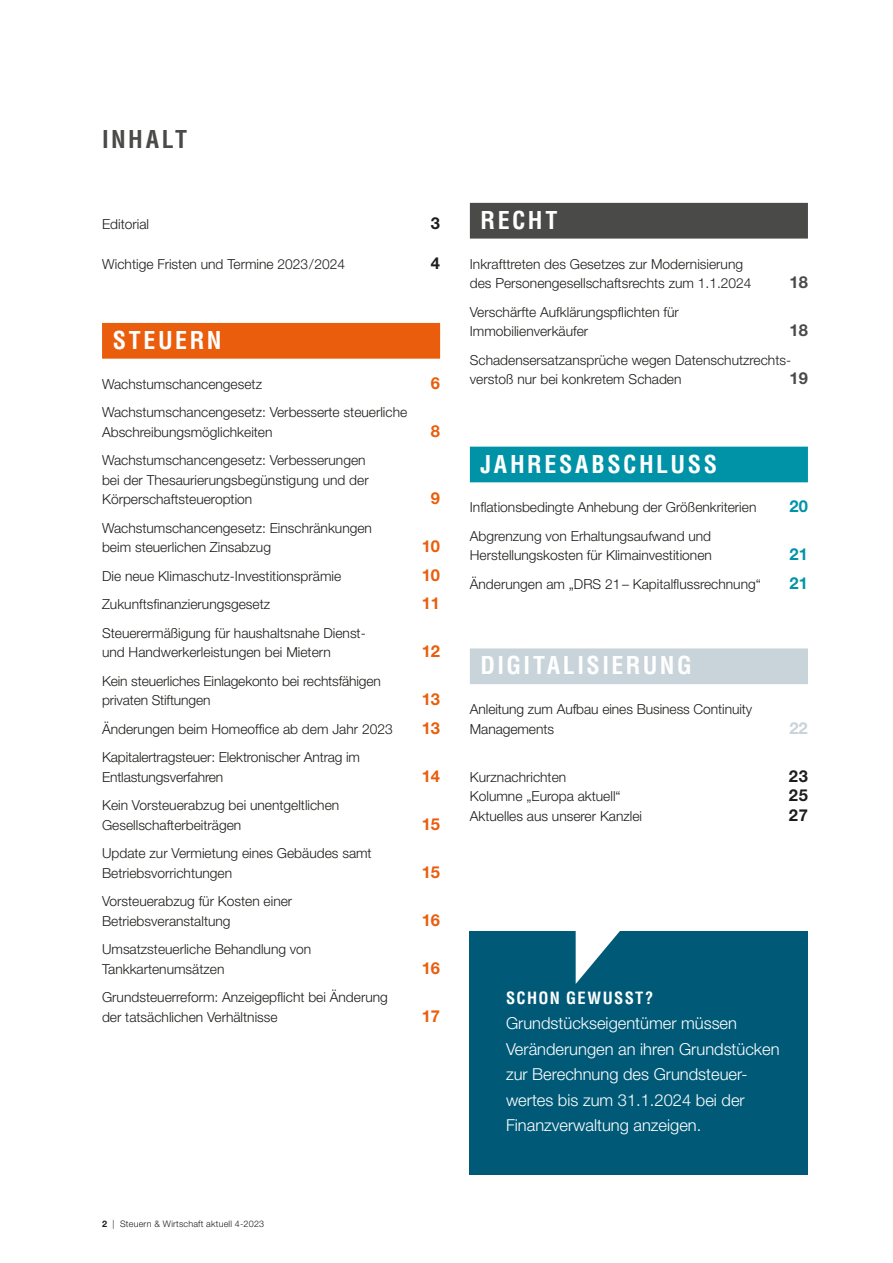
<style>
.page{position:relative;width:893px;height:1263px;background:#fff}
.page>*{position:absolute;margin:0;border:0;box-sizing:border-box;transform-origin:0 0}
.t1{font:700 condensed 24px "Helvetica LT Std";letter-spacing:.105em;color:#fff}
.t2{font:700 condensed 24px "Helvetica LT Std";letter-spacing:.1em;color:#4a4a49}
.t3{font:300 16.5px/25.5px "Helvetica Neue LT Pro";color:#fff}
.t4{font:700 16.5px "Helvetica Neue LT Pro";color:#e95d0c}
.t5{font:700 condensed 16.5px "Helvetica LT Std";letter-spacing:.08em;color:#fff}
.t6{font:700 16.5px "Helvetica Neue LT Pro";color:#1d1d1b}
.t7{font:700 16.5px "Helvetica Neue LT Pro";color:#4a4a49}
.t8{font:700 16.5px "Helvetica Neue LT Pro";color:#0093a7}
.t9{font:700 16.5px "Helvetica Neue LT Pro";color:#c8d3da}
.t10{font:300 13.8px/19.5px "Helvetica Neue LT Pro";color:#1d1d1b}
.t11{font:300 9px "Helvetica Neue LT Pro";letter-spacing:.02em;color:#1d1d1b}
.s1{font-weight:700}
</style>
<div class="page">
<div style="left:102px;top:323px;width:338px;height:36px;background:#e95d0c"></div>
<div style="left:470px;top:203px;width:338px;height:36px;background:#4a4a49"></div>
<div style="left:470px;top:447px;width:338px;height:35px;background:#0093a7"></div>
<div style="left:470px;top:648px;width:338px;height:36px;background:#c8d3da"></div>
<div style="left:470px;top:931px;width:338px;height:244px;background:#005a77"></div>
<svg style="left:576px;top:931px;width:44px;height:53px"></svg>
<h1 class="t2" style="left:102px;top:124px;width:87px">INHALT</h1>
<p class="t10" style="left:102px;top:214px;width:49px">Editorial</p>
<p class="t6" style="left:431px;top:213px;width:11px">3</p>
<p class="t10" style="left:102px;top:254px;width:245px">Wichtige Fristen und Termine 2023/2024</p>
<p class="t6" style="left:431px;top:253px;width:11px">4</p>
<h1 class="t1" style="left:113px;top:325px;width:110px">STEUERN</h1>
<p class="t10" style="left:102px;top:374px;width:161px">Wachstumschancengesetz</p>
<p class="t4" style="left:431px;top:373px;width:11px">6</p>
<p class="t10" style="left:102px;top:402px;width:307px">Wachstumschancengesetz: Verbesserte steuerliche<br>Abschreibungsmöglichkeiten</p>
<p class="t4" style="left:431px;top:421px;width:11px">8</p>
<p class="t10" style="left:102px;top:450px;width:268px">Wachstumschancengesetz: Verbesserungen bei der Thesaurierungsbegünstigung und der<br>Körperschaftsteueroption</p>
<p class="t10" style="left:102px;top:518px;width:271px">Wachstumschancengesetz: Einschränkungen beim steuerlichen Zinsabzug</p>
<p class="t4" style="left:431px;top:488px;width:11px">9</p>
<p class="t4" style="left:422px;top:536px;width:20px">10</p>
<p class="t10" style="left:102px;top:566px;width:241px">Die neue Klimaschutz-Investitionsprämie</p>
<p class="t4" style="left:422px;top:565px;width:20px">10</p>
<p class="t10" style="left:102px;top:594px;width:170px">Zukunftsfinanzierungsgesetz</p>
<p class="t4" style="left:422px;top:593px;width:20px">11</p>
<p class="t10" style="left:102px;top:623px;width:265px">Steuerermäßigung für haushaltsnahe Dienst&shy;und Handwerkerleistungen bei Mietern</p>
<p class="t4" style="left:422px;top:641px;width:20px">12</p>
<p class="t10" style="left:102px;top:671px;width:280px">Kein steuerliches Einlagekonto bei rechtsfähigen privaten Stiftungen</p>
<p class="t4" style="left:422px;top:689px;width:20px">13</p>
<p class="t10" style="left:102px;top:719px;width:292px">Änderungen beim Homeoffice ab dem Jahr 2023</p>
<p class="t4" style="left:422px;top:718px;width:20px">13</p>
<p class="t10" style="left:102px;top:747px;width:259px">Kapitalertragsteuer: Elektronischer Antrag im<br>Entlastungsverfahren</p>
<p class="t4" style="left:422px;top:766px;width:20px">14</p>
<p class="t10" style="left:102px;top:795px;width:239px">Kein Vorsteuerabzug bei unentgeltlichen<br>Gesellschafterbeiträgen</p>
<p class="t10" style="left:102px;top:843px;width:271px">Update zur Vermietung eines Gebäudes samt<br>Betriebsvorrichtungen</p>
<p class="t10" style="left:102px;top:891px;width:192px">Vorsteuerabzug für Kosten einer<br>Betriebsveranstaltung</p>
<p class="t10" style="left:102px;top:939px;width:211px">Umsatzsteuerliche Behandlung von<br>Tankkartenumsätzen</p>
<p class="t10" style="left:102px;top:987px;width:287px">Grundsteuerreform: Anzeigepflicht bei Änderung der tatsächlichen Verhältnisse</p>
<p class="t4" style="left:422px;top:814px;width:20px">15</p>
<p class="t4" style="left:422px;top:862px;width:20px">15</p>
<p class="t4" style="left:422px;top:910px;width:20px">16</p>
<p class="t4" style="left:422px;top:958px;width:20px">16</p>
<p class="t4" style="left:422px;top:1006px;width:20px">17</p>
<h1 class="t1" style="left:480px;top:205px;width:78px">RECHT</h1>
<p class="t10" style="left:470px;top:254px;width:283px">Inkrafttreten des Gesetzes zur Modernisierung des Personengesellschaftsrechts zum 1.1.2024</p>
<p class="t10" style="left:470px;top:302px;width:211px">Verschärfte Aufklärungspflichten für<br>Immobilienverkäufer</p>
<p class="t7" style="left:790px;top:272px;width:20px">18</p>
<p class="t7" style="left:790px;top:320px;width:20px">18</p>
<p class="t10" style="left:470px;top:350px;width:323px">Schadensersatzansprüche wegen Datenschutzrechts&shy;verstoß nur bei konkretem Schaden</p>
<p class="t7" style="left:790px;top:368px;width:20px">19</p>
<h1 class="t1" style="left:480px;top:449px;width:238px">JAHRESABSCHLUSS</h1>
<p class="t10" style="left:470px;top:497px;width:288px">Inflationsbedingte Anhebung der Größenkriterien</p>
<p class="t8" style="left:790px;top:496px;width:20px">20</p>
<p class="t10" style="left:470px;top:526px;width:244px">Abgrenzung von Erhaltungsaufwand und<br>Herstellungskosten für Klimainvestitionen</p>
<p class="t8" style="left:790px;top:544px;width:20px">21</p>
<p class="t10" style="left:470px;top:574px;width:292px">Änderungen am „DRS 21 – Kapitalflussrechnung“</p>
<p class="t8" style="left:790px;top:573px;width:20px">21</p>
<h1 class="t1" style="left:480px;top:651px;width:213px">DIGITALISIERUNG</h1>
<p class="t10" style="left:470px;top:699px;width:284px">Anleitung zum Aufbau eines Business Continuity<br>Managements</p>
<p class="t9" style="left:789px;top:717px;width:20px">22</p>
<p class="t10" style="left:470px;top:767px;width:98px">Kurznachrichten</p>
<p class="t6" style="left:789px;top:765px;width:21px">23</p>
<p class="t10" style="left:470px;top:786px;width:152px">Kolumne „Europa aktuell“</p>
<p class="t6" style="left:789px;top:785px;width:21px">25</p>
<p class="t10" style="left:470px;top:806px;width:174px">Aktuelles aus unserer Kanzlei</p>
<p class="t6" style="left:789px;top:804px;width:21px">27</p>
<p class="t5" style="left:506px;top:987px;width:149px">SCHON GEWUSST?</p>
<p class="t3" style="left:506px;top:1010px;width:275px">Grundstückseigentümer müssen<br>Veränderungen an ihren Grundstücken zur Berechnung des Grundsteuer&shy;wertes bis zum 31.1.2024 bei der<br>Finanzverwaltung anzeigen.</p>
<p class="t11" style="left:102px;top:1218px;width:164px"><span class="s1">2</span> | Steuern &amp; Wirtschaft aktuell 4-2023</p>
</div>
